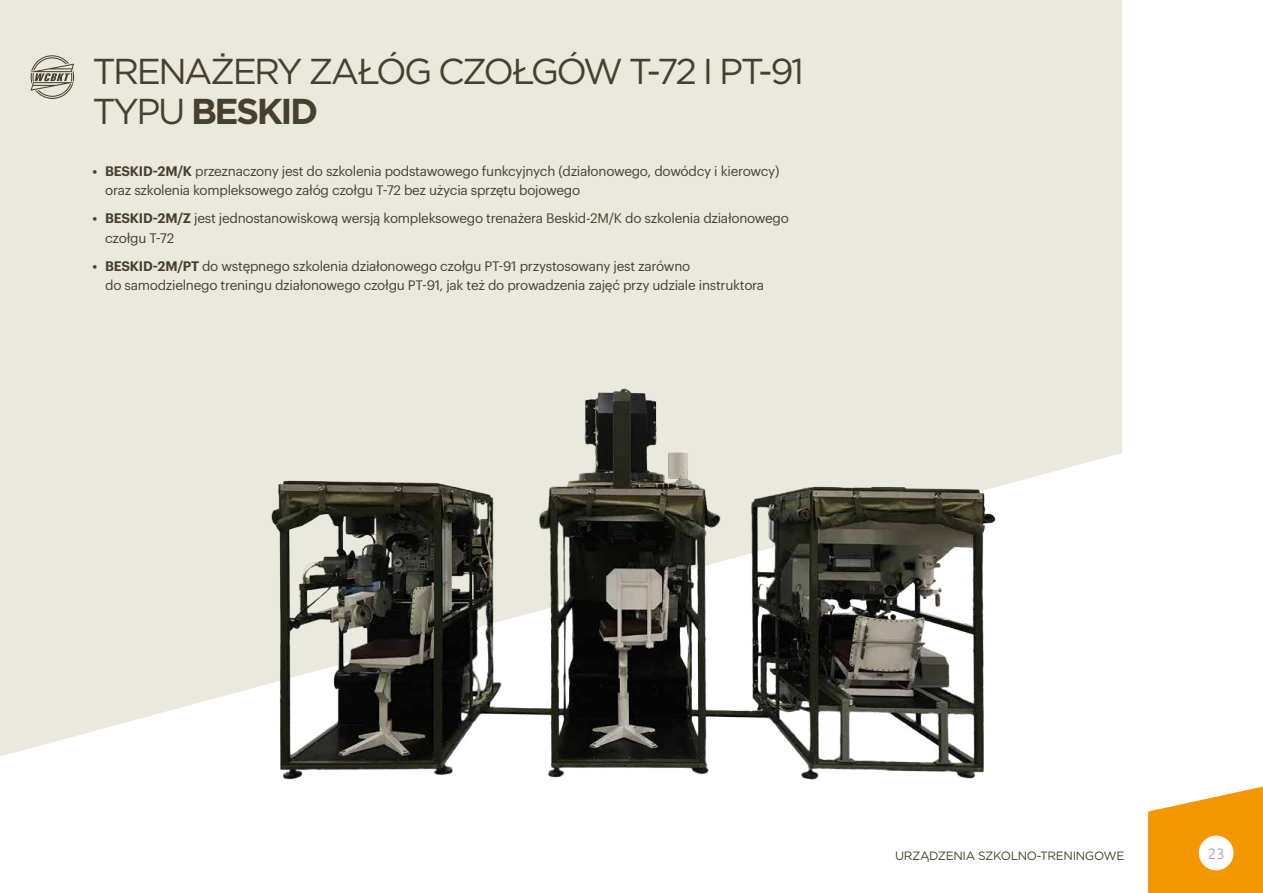
<style>
.page{position:relative;width:1263px;height:893px;background:#fff}
.page>*{position:absolute;margin:0;border:0;box-sizing:border-box;transform-origin:0 0}
.t1{font:36px/39.6px "Gotham";letter-spacing:-.07em;color:#47402e}
.t2{font:300 15px "Ubuntu";color:#9d9d9c}
.t3{font:13.5px/19.5px "Graphik";letter-spacing:-.02em;color:#47402e}
.t4{font:12px "Gotham";letter-spacing:-.03em;color:#47402e}
.s1{font-weight:700}
.s2{font-weight:600}
</style>
<div class="page">
<div style="left:0;top:0;width:162px;height:72px;background:#eae9dd"></div>
<div style="left:162px;top:0;width:292px;height:72px;background:#eae9dd"></div>
<div style="left:454px;top:0;width:668px;height:461px;background:#eae9dd"></div>
<div style="left:0;top:72px;width:668px;height:684px;background:#eae9dd"></div>
<svg style="left:31px;top:55px;width:43px;height:44px;background:#b7b4a6"></svg>
<svg style="left:1148px;top:786px;width:115px;height:107px;background:#f5a422"></svg>
<img style="left:185px;top:372px;width:907px;height:408px">
<div style="left:1199px;top:836px;width:34px;height:34px;background:#fff;border-radius:50%"></div>
<h1 class="t1" style="left:92px;top:51px;width:713px">TRENAŻERY ZAŁÓG CZOŁGÓW T-72 I PT-91<br>TYPU <span class="s1">BESKID</span></h1>
<p class="t3" style="left:105px;top:160px;width:676px;text-indent:-13px"><span class="s2">• BESKID-2M/K</span> przeznaczony jest do szkolenia podstawowego funkcyjnych (działonowego, dowódcy i kierowcy) oraz szkolenia kompleksowego załóg czołgu T-72 bez użycia sprzętu bojowego</p>
<p class="t3" style="left:105px;top:207px;width:685px;text-indent:-13px"><span class="s2">• BESKID-2M/Z</span> jest jednostanowiskową wersją kompleksowego trenażera Beskid-2M/K do szkolenia działonowego czołgu T-72</p>
<p class="t3" style="left:105px;top:255px;width:660px;text-indent:-13px"><span class="s2">• BESKID-2M/PT</span> do wstępnego szkolenia działonowego czołgu PT-91 przystosowany jest zarówno<br>do samodzielnego treningu działonowego czołgu PT-91, jak też do prowadzenia zajęć przy udziale instruktora</p>
<p class="t4" style="left:895px;top:848px;width:231px">URZĄDZENIA SZKOLNO-TRENINGOWE</p>
<p class="t2" style="left:1208px;top:845px;width:18px">23</p>
</div>
